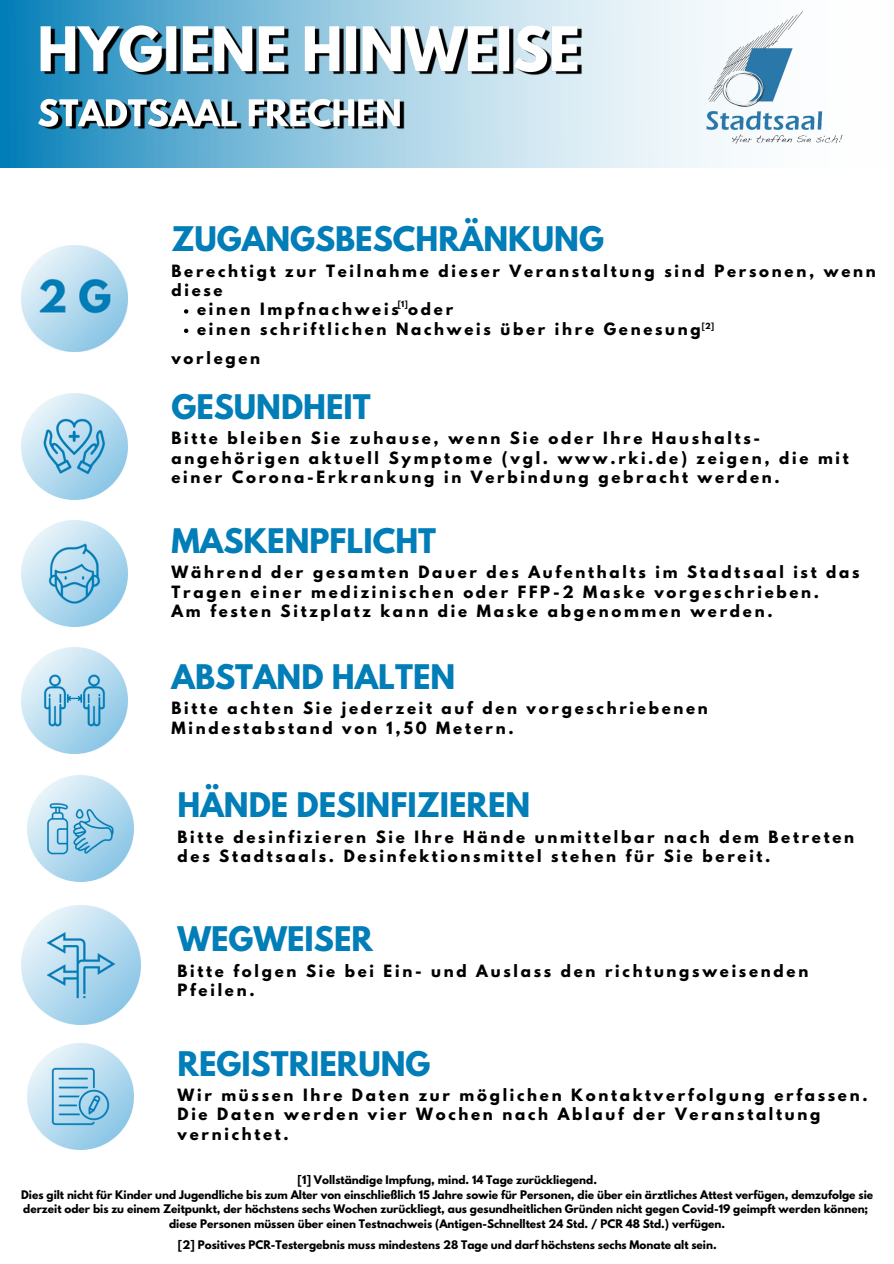
<style>
.page{position:relative;width:894px;height:1264px;background:#fff}
.page>*{position:absolute;margin:0;border:0;box-sizing:border-box;transform-origin:0 0}
.t1{font:700 30px "League Spartan";color:#017db7}
.t2{font:700 15px/19.2px "League Spartan";letter-spacing:.18em;color:#000}
.t3{font:700 10.5px/14.7px "League Spartan";color:#000}
.t4{font:700 7.5px "League Spartan";color:#000}
</style>
<div class="page">
<svg style="left:0;top:0;width:730px;height:168px;background:#9ccce2"></svg>
<img style="left:700px;top:7px;width:143px;height:146px">
<img style="left:28px;top:1043px;width:106px;height:106px">
<img style="left:22px;top:647px;width:106px;height:106px">
<img style="left:28px;top:775px;width:106px;height:106px">
<img style="left:22px;top:393px;width:106px;height:106px">
<img style="left:22px;top:521px;width:106px;height:105px">
<img style="left:22px;top:905px;width:118px;height:118px">
<img style="left:38px;top:23px;width:547px;height:118px">
<svg style="left:184px;top:309px;width:4px;height:4px"></svg>
<svg style="left:184px;top:328px;width:4px;height:5px"></svg>
<img style="left:22px;top:245px;width:106px;height:106px">
<p class="t1" style="left:171px;top:224px;width:434px">ZUGANGSBESCHRÄNKUNG</p>
<p class="t2" style="left:171px;top:263px;width:705px">Berechtigt zur Teilnahme dieser Veranstaltung sind Personen, wenn diese</p>
<p class="t4" style="left:398px;top:300px;width:11px">[1]</p>
<p class="t2" style="left:197px;top:302px;width:258px">einen Impfnachweis oder</p>
<p class="t2" style="left:197px;top:321px;width:505px">einen schriftlichen Nachweis über ihre Genesung</p>
<p class="t4" style="left:701px;top:322px;width:14px">[2]</p>
<p class="t2" style="left:171px;top:350px;width:90px">vorlegen</p>
<p class="t1" style="left:171px;top:392px;width:201px">GESUNDHEIT</p>
<p class="t2" style="left:171px;top:431px;width:678px">Bitte bleiben Sie zuhause, wenn Sie oder Ihre Haushalts&shy;angehörigen aktuell Symptome (vgl. www.rki.de) zeigen, die mit einer Corona-Erkrankung in Verbindung gebracht werden.</p>
<p class="t1" style="left:171px;top:526px;width:266px">MASKENPFLICHT</p>
<p class="t2" style="left:171px;top:564px;width:689px">Während der gesamten Dauer des Aufenthalts im Stadtsaal ist das<br>Tragen einer medizinischen oder FFP-2 Maske vorgeschrieben.</p>
<p class="t2" style="left:171px;top:603px;width:602px">Am festen Sitzplatz kann die Maske abgenommen werden.</p>
<p class="t1" style="left:171px;top:661px;width:285px">ABSTAND HALTEN</p>
<p class="t2" style="left:171px;top:700px;width:537px">Bitte achten Sie jederzeit auf den vorgeschriebenen<br>Mindestabstand von 1,50 Metern.</p>
<p class="t1" style="left:177px;top:790px;width:354px">HÄNDE DESINFIZIEREN</p>
<p class="t2" style="left:177px;top:829px;width:678px">Bitte desinfizieren Sie Ihre Hände unmittelbar nach dem Betreten des Stadtsaals. Desinfektionsmittel stehen für Sie bereit.</p>
<p class="t1" style="left:177px;top:924px;width:197px">WEGWEISER</p>
<p class="t2" style="left:177px;top:962px;width:632px">Bitte folgen Sie bei Ein- und Auslass den richtungsweisenden<br>Pfeilen.</p>
<p class="t1" style="left:177px;top:1048px;width:254px">REGISTRIERUNG</p>
<p class="t2" style="left:177px;top:1087px;width:691px">Wir müssen Ihre Daten zur möglichen Kontaktverfolgung erfassen.<br>Die Daten werden vier Wochen nach Ablauf der Veranstaltung vernichtet.</p>
<p class="t3" style="left:297px;top:1173px;width:301px">[1] Vollständige Impfung, mind. 14 Tage zurückliegend.</p>
<p class="t3" style="left:21px;top:1188px;width:853px">Dies gilt nicht für Kinder und Jugendliche bis zum Alter von einschließlich 15 Jahre sowie für Personen, die über ein ärztliches Attest verfügen, demzufolge sie derzeit oder bis zu einem Zeitpunkt, der höchstens sechs Wochen zurückliegt, aus gesundheitlichen Gründen nicht gegen Covid-19 geimpft werden können;</p>
<p class="t3" style="left:169px;top:1217px;width:557px">diese Personen müssen über einen Testnachweis (Antigen-Schnelltest 24 Std. / PCR 48 Std.) verfügen.</p>
<p class="t3" style="left:178px;top:1238px;width:540px">[2] Positives PCR-Testergebnis muss mindestens 28 Tage und darf höchstens sechs Monate alt sein.</p>
</div>
